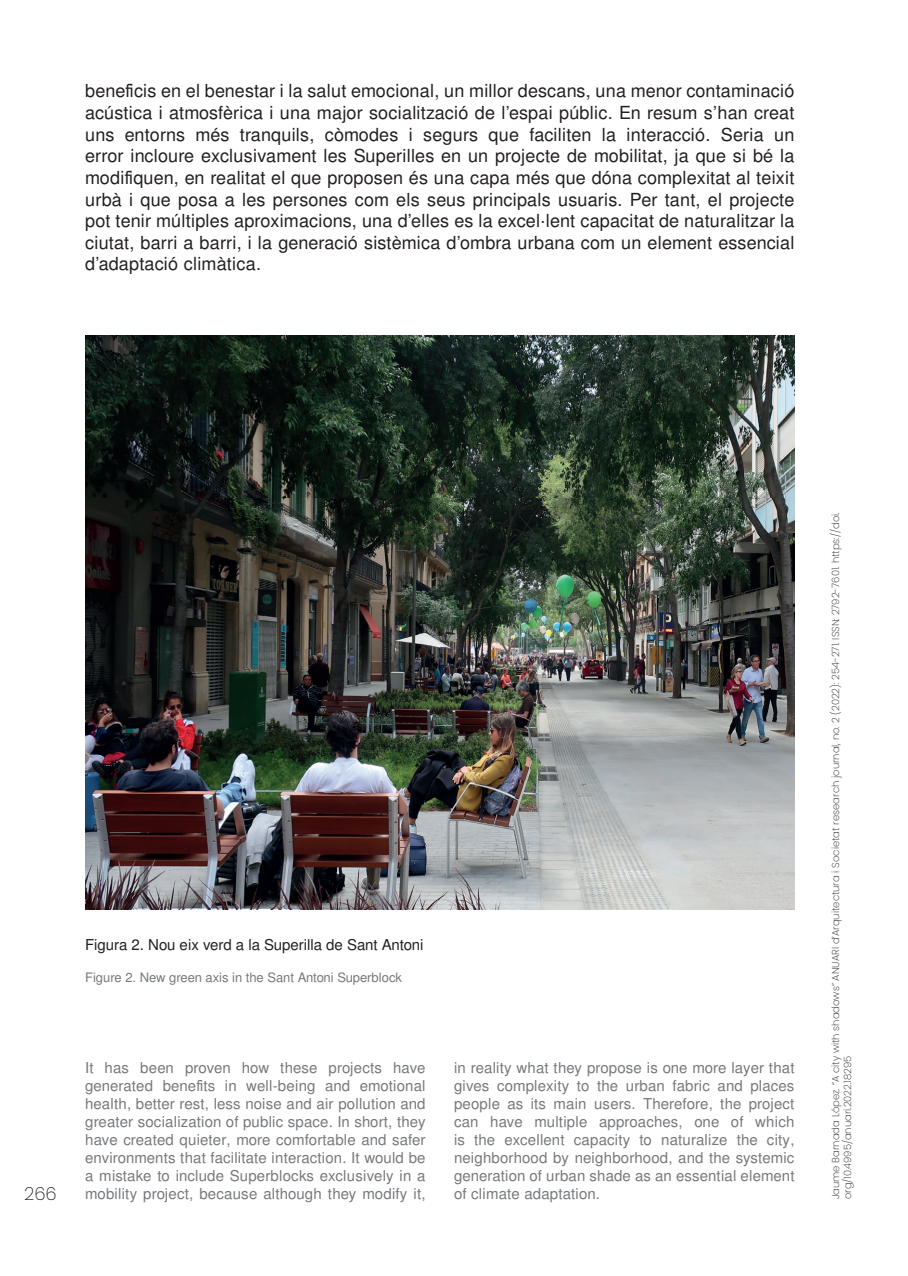
<style>
.page{position:relative;width:908px;height:1276px;background:#fff}
.page>*{position:absolute;margin:0;border:0;box-sizing:border-box;transform-origin:0 0}
.val_cos_de_text{font:18px/21.6px "Free Sans";letter-spacing:.015em;color:#231f20;text-align:justify}
.t1{font:200 18px "Poppins";color:#231f20}
.eng_text{font:15px/18px "Free Sans";letter-spacing:.015em;color:#76787b;text-align:justify}
.val_cos_de_text-2{font:15px "Free Sans";color:#231f20}
.val_cos_de_text-3{font:13px "Free Sans";color:#76787b}
.t2{font:200 10px/12px "Poppins";color:#231f20}
</style>
<div class="page">
<img style="left:85px;top:335px;width:709px;height:574px">
<p class="val_cos_de_text" style="left:85px;top:81px;width:710px">beneficis en el benestar i la salut emocional, un millor descans, una menor contaminació acústica i atmosfèrica i una major socialització de l’espai públic. En resum s’han creat uns entorns més tranquils, còmodes i segurs que faciliten la interacció. Seria un error incloure exclusivament les Superilles en un projecte de mobilitat, ja que si bé la modifiquen, en realitat el que proposen és una capa més que dóna complexitat al teixit urbà i que posa a les persones com els seus principals usuaris. Per tant, el projecte pot tenir múltiples aproximacions, una d’elles es la excel·lent capacitat de naturalitzar la ciutat, barri a barri, i la generació sistèmica d’ombra urbana com un element essencial d’adaptació climàtica.</p>
<p class="val_cos_de_text-2" style="left:85px;top:934px;width:340px">Figura 2. Nou eix verd a la Superilla de Sant Antoni</p>
<p class="val_cos_de_text-3" style="left:85px;top:968px;width:318px">Figure 2. New green axis in the Sant Antoni Superblock</p>
<p class="t1" style="left:24px;top:1183px;width:34px">266</p>
<p class="eng_text" style="left:85px;top:1060px;width:342px">It has been proven how these projects have generated benefits in well-being and emotional health, better rest, less noise and air pollution and greater socialization of public space. In short, they have created quieter, more comfortable and safer environments that facilitate interaction. It would be a mistake to include Superblocks exclusively in a mobility project, because although they modify it,</p>
<p class="eng_text" style="left:454px;top:1060px;width:342px">in reality what they propose is one more layer that gives complexity to the urban fabric and places people as its main users. Therefore, the project can have multiple approaches, one of which is the excellent capacity to naturalize the city, neighborhood by neighborhood, and the systemic generation of urban shade as an essential element of climate adaptation.</p>
<p class="t2" style="left:829px;top:1199px;width:688px;rotate:-90deg">Jaume Barnada López. “A city with shadows” ANUARI d’Arquitectura i Societat research journal, no. 2 (2022): 254-271. ISSN: 2792-7601. https://doi. org/10.4995/anuari.2022.18295</p>
</div>
